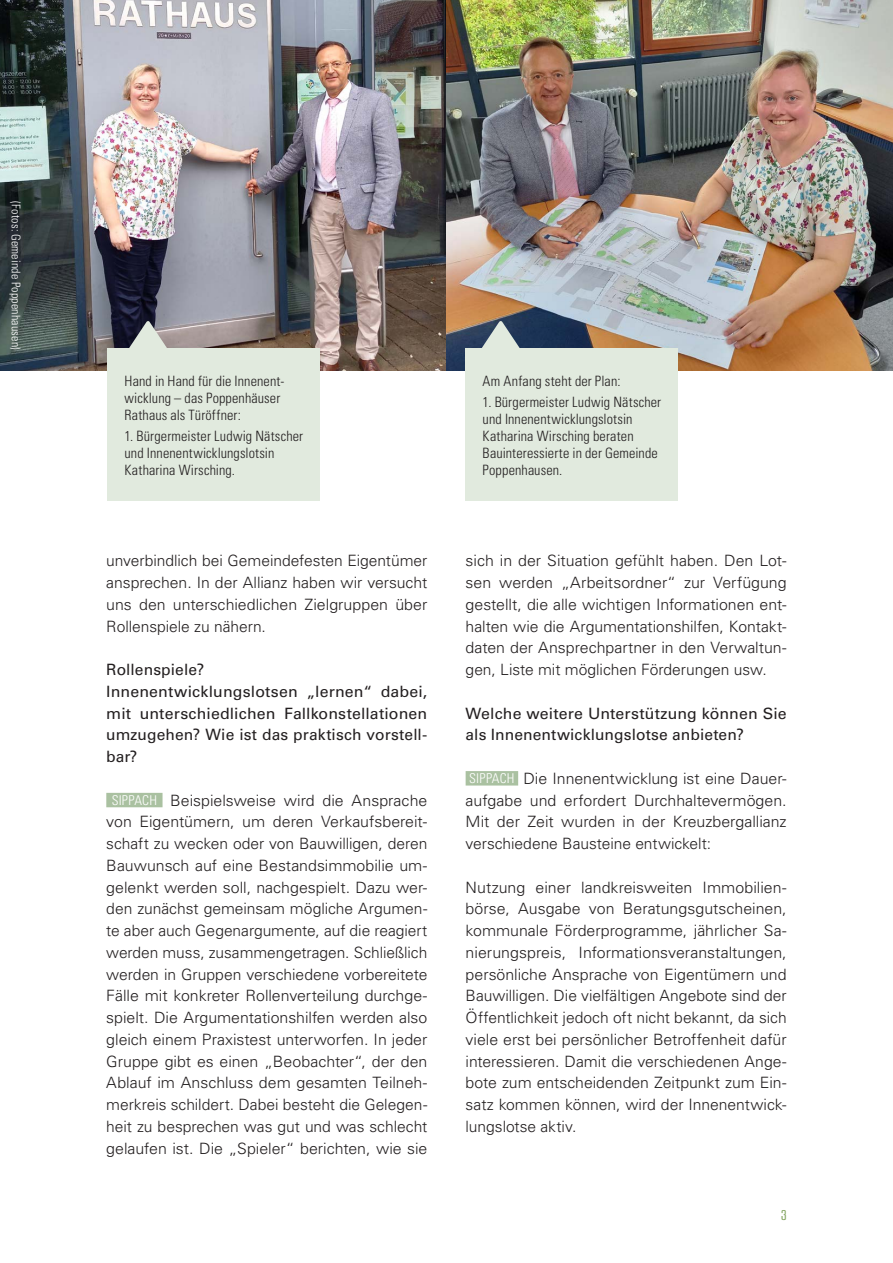
<style>
.page{position:relative;width:893px;height:1263px;background:#fff}
.page>*{position:absolute;margin:0;border:0;box-sizing:border-box;transform-origin:0 0}
.t1{font:300 15.6px/21.8px "Univers LT";color:#231f20;text-align:justify}
.t2{font:15.6px/21.8px "Univers LT";letter-spacing:.005em;color:#231f20}
.t3{font:300 15px "Jay Gothic URW";color:#82a460}
.t4{font:300 condensed 14.25px/17.1px "Univers LT";letter-spacing:.01em;color:#231f20}
.t5{font:300 condensed 12px "Univers LT";letter-spacing:.015em;color:#fff}
.s1{font-stretch:condensed;font-size:13.5px;color:#fff}
</style>
<div class="page">
<img style="left:0;top:0;width:893px;height:371px">
<div style="left:466px;top:349px;width:212px;height:152px;background:#e1eade"></div>
<div style="left:108px;top:349px;width:212px;height:152px;background:#e1eade"></div>
<div style="left:106px;top:793px;width:57px;height:14px;background:#aac1a1"></div>
<div style="left:466px;top:771px;width:52px;height:14px;background:#aac1a1"></div>
<svg style="left:128px;top:321px;width:40px;height:28px"></svg>
<svg style="left:481px;top:321px;width:40px;height:28px"></svg>
<p class="t5" style="left:23px;top:201px;width:150px;rotate:90deg">(Fotos: Gemeinde Poppenhausen)</p>
<p class="t4" style="left:125px;top:372px;width:161px">Hand in Hand für die Innenent&shy;wicklung – das Poppenhäuser<br>Rathaus als Türöffner:</p>
<p class="t4" style="left:125px;top:427px;width:180px">1. Bürgermeister Ludwig Nätscher und Innenentwicklungslotsin<br>Katharina Wirsching.</p>
<p class="t1" style="left:106px;top:550px;width:323px">unverbindlich bei Gemeindefesten Eigentümer ansprechen. In der Allianz haben wir versucht uns den unterschiedlichen Zielgruppen über Rollenspiele zu nähern.</p>
<p class="t2" style="left:106px;top:659px;width:323px">Rollenspiele?<br>Innenentwicklungslotsen „lernen“ dabei, mit unterschiedlichen Fallkonstellationen umzugehen? Wie ist das praktisch vorstell&shy;bar?</p>
<p class="t1" style="left:106px;top:789px;width:323px;text-align:center"><span class="s1">SIPPACH</span> Beispielsweise wird die Ansprache von Eigentümern, um deren Verkaufsbereit&shy;schaft zu wecken oder von Bauwilligen, deren Bauwunsch auf eine Bestandsimmobilie um&shy;gelenkt werden soll, nachgespielt. Dazu wer&shy;den zunächst gemeinsam mögliche Argumen&shy;te aber auch Gegenargumente, auf die reagiert werden muss, zusammengetragen. Schließlich werden in Gruppen verschiedene vorbereitete Fälle mit konkreter Rollenverteilung durchge&shy;spielt. Die Argumentationshilfen werden also gleich einem Praxistest unterworfen. In jeder Gruppe gibt es einen „Beobachter“, der den Ablauf im Anschluss dem gesamten Teilneh&shy;merkreis schildert. Dabei besteht die Gelegen&shy;heit zu besprechen was gut und was schlecht gelaufen ist. Die „Spieler“ berichten, wie sie</p>
<p class="t4" style="left:483px;top:372px;width:139px">Am Anfang steht der Plan:</p>
<p class="t4" style="left:483px;top:393px;width:180px">1. Bürgermeister Ludwig Nätscher und Innenentwicklungslotsin<br>Katharina Wirsching beraten<br>Bauinteressierte in der Gemeinde<br>Poppenhausen.</p>
<p class="t1" style="left:466px;top:550px;width:323px">sich in der Situation gefühlt haben. Den Lot&shy;sen werden „Arbeitsordner“ zur Verfügung gestellt, die alle wichtigen Informationen ent&shy;halten wie die Argumentationshilfen, Kontakt&shy;daten der Ansprechpartner in den Verwaltun&shy;gen, Liste mit möglichen Förderungen usw.</p>
<p class="t2" style="left:466px;top:702px;width:322px">Welche weitere Unterstützung können Sie als Innenentwicklungslotse anbieten?</p>
<p class="t1" style="left:466px;top:767px;width:323px"><span class="s1">SIPPACH</span> Die Innenentwicklung ist eine Dauer&shy;aufgabe und erfordert Durchhaltevermögen.<br>Mit der Zeit wurden in der Kreuzbergallianz verschiedene Bausteine entwickelt:</p>
<p class="t1" style="left:466px;top:876px;width:323px">Nutzung einer landkreisweiten Immobilien&shy;börse, Ausgabe von Beratungsgutscheinen, kommunale Förderprogramme, jährlicher Sa&shy;nierungspreis, Informationsveranstaltungen, persönliche Ansprache von Eigentümern und Bauwilligen. Die vielfältigen Angebote sind der Öffentlichkeit jedoch oft nicht bekannt, da sich viele erst bei persönlicher Betroffenheit dafür interessieren. Damit die verschiedenen Ange&shy;bote zum entscheidenden Zeitpunkt zum Ein&shy;satz kommen können, wird der Innenentwick&shy;lungslotse aktiv.</p>
<p class="t3" style="left:781px;top:1207px;width:7px">3</p>
</div>
